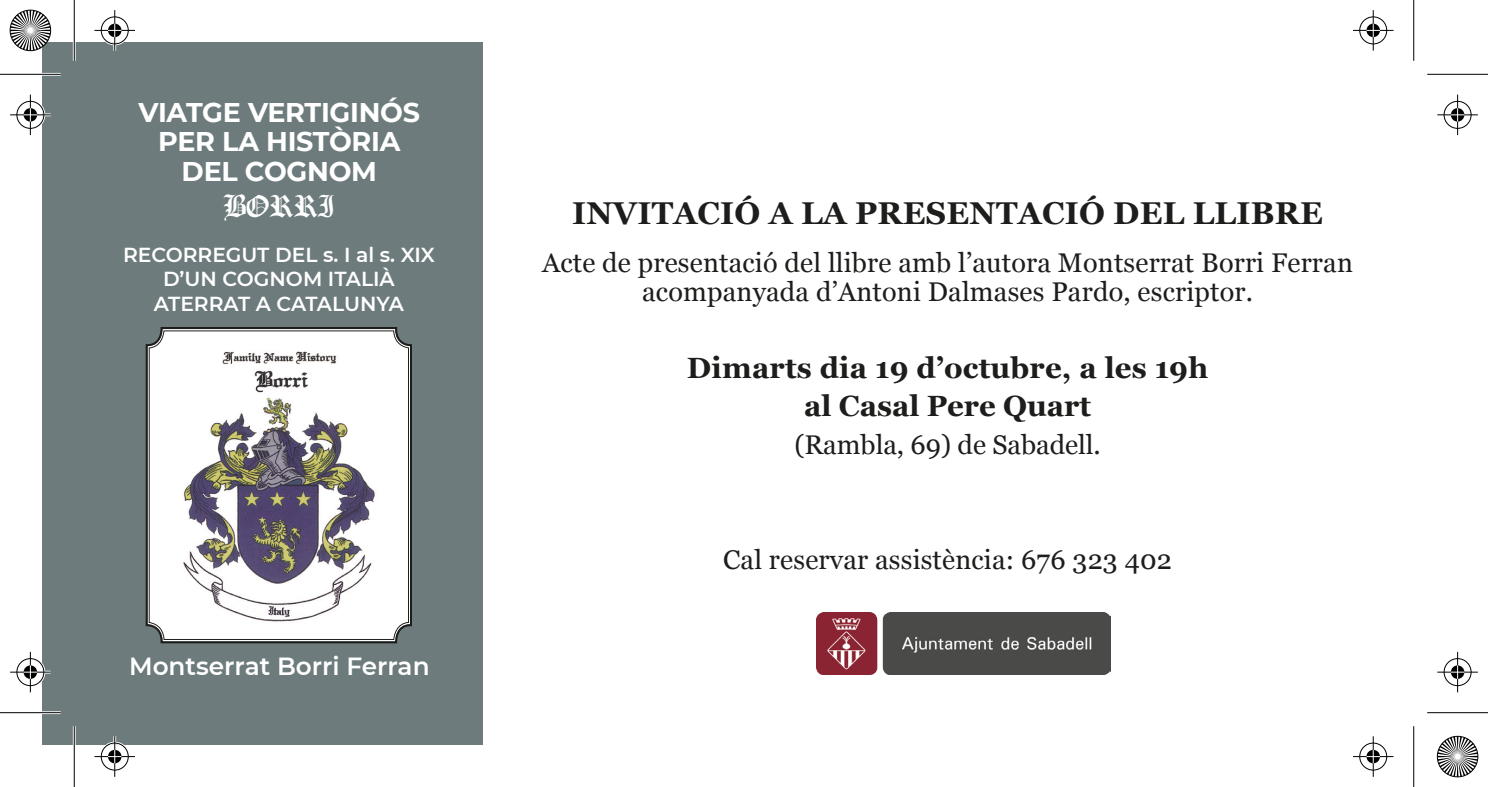
<style>
.page{position:relative;width:1488px;height:787px;background:#fff}
.page>*{position:absolute;margin:0;border:0;box-sizing:border-box;transform-origin:0 0}
.t1{font:33.75px "Old London Alternate";color:#fff}
.t2{font:700 31.5px "Georgia";letter-spacing:.005em;color:#1d1d1b}
.t3{font:700 29.25px/38.2px "Georgia";letter-spacing:.005em;color:#1d1d1b;text-align:center}
.t4{font:27px/29.2px "Georgia";letter-spacing:.005em;color:#1d1d1b;text-align:center}
.t5{font:700 27px/29.2px "Montserrat";letter-spacing:-.01em;color:#fff;text-align:center}
.t6{font:600 24.75px "Montserrat";color:#fff}
.t7{font:600 20.25px/24.3px "Montserrat";color:#fff;text-align:center}
</style>
<div class="page">
<div style="left:42px;top:42px;width:441px;height:702px;background:#6d7b7c"></div>
<svg style="left:146px;top:327px;width:266px;height:316px;background:#666867"></svg>
<svg style="left:149px;top:330px;width:260px;height:310px;background:#eeefef"></svg>
<img style="left:174px;top:346px;width:209px;height:283px">
<img style="left:816px;top:612px;width:294px;height:62px">
<hr style="left:0;top:73px;width:61px;height:3px;background:#fff">
<hr style="left:0;top:711px;width:61px;height:2px;background:#fff">
<hr style="left:73px;top:0;width:3px;height:61px;background:#fff">
<hr style="left:73px;top:726px;width:3px;height:60px;background:#fff">
<hr style="left:0;top:74px;width:61px;height:1px;background:#000">
<hr style="left:1427px;top:74px;width:61px;height:1px;background:#000">
<hr style="left:0;top:712px;width:61px;height:1px;background:#000">
<hr style="left:1427px;top:712px;width:61px;height:1px;background:#000">
<hr style="left:74px;top:0;width:1px;height:61px;background:#000">
<hr style="left:74px;top:726px;width:1px;height:60px;background:#000">
<hr style="left:1413px;top:0;width:1px;height:61px;background:#000">
<hr style="left:1413px;top:726px;width:1px;height:60px;background:#000">
<div style="left:100px;top:15px;width:30px;height:30px;border:3px solid #fff;border-radius:50%"></div>
<hr style="left:94px;top:29px;width:41px;height:3px;background:#fff">
<hr style="left:113px;top:10px;width:3px;height:41px;background:#fff">
<div style="left:107px;top:22px;width:16px;height:17px;border:3px solid #fff;border-radius:50%"></div>
<div style="left:101px;top:17px;width:28px;height:27px;border:1px solid #000;border-radius:50%"></div>
<hr style="left:94px;top:30px;width:41px;height:1px;background:#000">
<hr style="left:114px;top:10px;width:1px;height:41px;background:#000">
<svg style="left:108px;top:24px;width:14px;height:13px"></svg>
<div style="left:1358px;top:15px;width:30px;height:30px;border:3px solid #fff;border-radius:50%"></div>
<hr style="left:1353px;top:29px;width:40px;height:3px;background:#fff">
<hr style="left:1372px;top:10px;width:3px;height:41px;background:#fff">
<div style="left:1365px;top:22px;width:16px;height:17px;border:3px solid #fff;border-radius:50%"></div>
<div style="left:1359px;top:17px;width:28px;height:27px;border:1px solid #000;border-radius:50%"></div>
<hr style="left:1353px;top:30px;width:40px;height:1px;background:#000">
<hr style="left:1373px;top:10px;width:1px;height:41px;background:#000">
<svg style="left:1366px;top:24px;width:14px;height:13px"></svg>
<div style="left:100px;top:741px;width:30px;height:30px;border:3px solid #fff;border-radius:50%"></div>
<hr style="left:94px;top:755px;width:41px;height:2px;background:#fff">
<hr style="left:113px;top:736px;width:3px;height:40px;background:#fff">
<div style="left:107px;top:748px;width:16px;height:16px;border:3px solid #fff;border-radius:50%"></div>
<div style="left:101px;top:742px;width:28px;height:28px;border:1px solid #000;border-radius:50%"></div>
<hr style="left:94px;top:756px;width:41px;height:1px;background:#000">
<hr style="left:114px;top:736px;width:1px;height:40px;background:#000">
<svg style="left:108px;top:749px;width:14px;height:14px"></svg>
<div style="left:1358px;top:741px;width:30px;height:30px;border:3px solid #fff;border-radius:50%"></div>
<hr style="left:1353px;top:755px;width:40px;height:2px;background:#fff">
<hr style="left:1372px;top:736px;width:3px;height:40px;background:#fff">
<div style="left:1365px;top:748px;width:16px;height:16px;border:3px solid #fff;border-radius:50%"></div>
<div style="left:1359px;top:742px;width:28px;height:28px;border:1px solid #000;border-radius:50%"></div>
<hr style="left:1353px;top:756px;width:40px;height:1px;background:#000">
<hr style="left:1373px;top:736px;width:1px;height:40px;background:#000">
<svg style="left:1366px;top:749px;width:14px;height:14px"></svg>
<div style="left:15px;top:100px;width:30px;height:30px;border:3px solid #fff;border-radius:50%"></div>
<hr style="left:10px;top:113px;width:41px;height:3px;background:#fff">
<hr style="left:29px;top:95px;width:3px;height:40px;background:#fff">
<div style="left:22px;top:107px;width:17px;height:16px;border:3px solid #fff;border-radius:50%"></div>
<div style="left:17px;top:101px;width:27px;height:28px;border:1px solid #000;border-radius:50%"></div>
<hr style="left:10px;top:114px;width:41px;height:1px;background:#000">
<hr style="left:30px;top:95px;width:1px;height:40px;background:#000">
<svg style="left:24px;top:108px;width:13px;height:14px"></svg>
<div style="left:15px;top:657px;width:30px;height:29px;border:3px solid #fff;border-radius:50%"></div>
<hr style="left:10px;top:670px;width:41px;height:3px;background:#fff">
<hr style="left:29px;top:651px;width:3px;height:41px;background:#fff">
<div style="left:22px;top:663px;width:17px;height:17px;border:3px solid #fff;border-radius:50%"></div>
<div style="left:17px;top:658px;width:27px;height:27px;border:1px solid #000;border-radius:50%"></div>
<hr style="left:10px;top:671px;width:41px;height:1px;background:#000">
<hr style="left:30px;top:651px;width:1px;height:41px;background:#000">
<svg style="left:24px;top:665px;width:13px;height:13px"></svg>
<div style="left:1443px;top:100px;width:29px;height:30px;border:3px solid #fff;border-radius:50%"></div>
<hr style="left:1437px;top:113px;width:41px;height:3px;background:#fff">
<hr style="left:1456px;top:95px;width:3px;height:40px;background:#fff">
<div style="left:1449px;top:107px;width:17px;height:16px;border:3px solid #fff;border-radius:50%"></div>
<div style="left:1444px;top:101px;width:27px;height:28px;border:1px solid #000;border-radius:50%"></div>
<hr style="left:1437px;top:114px;width:41px;height:1px;background:#000">
<hr style="left:1457px;top:95px;width:1px;height:40px;background:#000">
<svg style="left:1451px;top:108px;width:13px;height:14px"></svg>
<div style="left:1443px;top:657px;width:29px;height:29px;border:3px solid #fff;border-radius:50%"></div>
<hr style="left:1437px;top:670px;width:41px;height:3px;background:#fff">
<hr style="left:1456px;top:651px;width:3px;height:41px;background:#fff">
<div style="left:1449px;top:663px;width:17px;height:17px;border:3px solid #fff;border-radius:50%"></div>
<div style="left:1444px;top:658px;width:27px;height:27px;border:1px solid #000;border-radius:50%"></div>
<hr style="left:1437px;top:671px;width:41px;height:1px;background:#000">
<hr style="left:1457px;top:651px;width:1px;height:41px;background:#000">
<svg style="left:1451px;top:665px;width:13px;height:13px"></svg>
<svg style="left:9px;top:9px;width:43px;height:43px"></svg>
<svg style="left:1436px;top:735px;width:43px;height:43px"></svg>
<p class="t5" style="left:139px;top:96px;width:283px">VIATGE VERTIGINÓS<br>PER LA HISTÒRIA<br>DEL COGNOM</p>
<p class="t1" style="left:224px;top:187px;width:113px">BORRI</p>
<p class="t7" style="left:123px;top:242px;width:313px">RECORREGUT DEL s. I al s. XIX<br>D’UN COGNOM ITALIÀ<br>ATERRAT A CATALUNYA</p>
<p class="t6" style="left:129px;top:648px;width:302px">Montserrat Borri Ferran</p>
<p class="t2" style="left:572px;top:190px;width:752px">INVITACIÓ A LA PRESENTACIÓ DEL LLIBRE</p>
<p class="t4" style="left:542px;top:246px;width:812px">Acte de presentació del llibre amb l’autora Montserrat Borri Ferran acompanyada d’Antoni Dalmases Pardo, escriptor.</p>
<p class="t3" style="left:687px;top:346px;width:523px">Dimarts dia 19 d’octubre, a les 19h al Casal Pere Quart</p>
<p class="t4" style="left:794px;top:429px;width:308px">(Rambla, 69) de Sabadell.</p>
<p class="t4" style="left:723px;top:543px;width:450px">Cal reservar assistència: 676 323 402</p>
</div>
